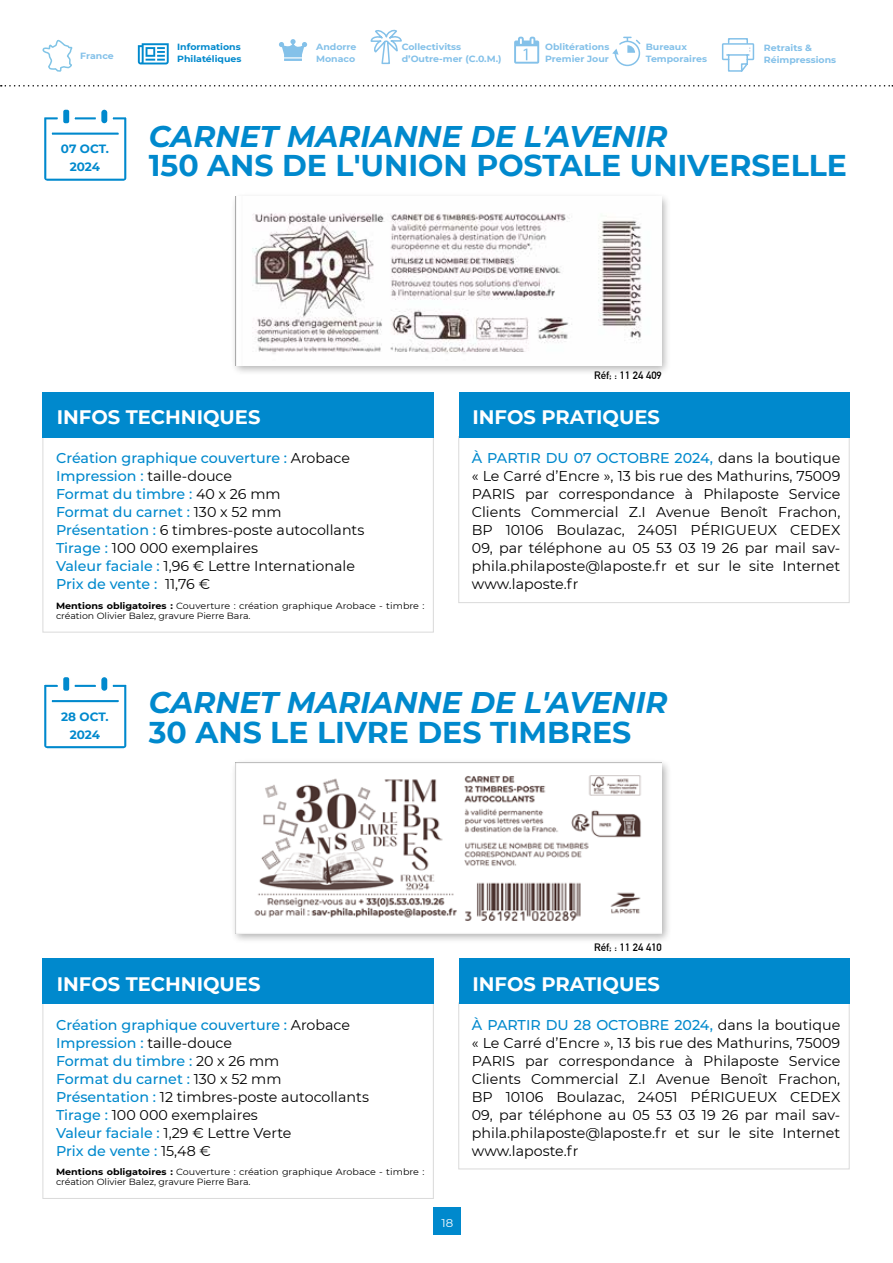
<style>
.page{position:relative;width:893px;height:1263px;background:#fff}
.page>*{position:absolute;margin:0;border:0;box-sizing:border-box;transform-origin:0 0}
.t1{font:700 30px "Montserrat";color:#0089cd}
.t2{font:italic 700 30px "Montserrat";color:#0089cd}
.t3{font:700 19.5px "Montserrat";color:#fff}
.t4{font:14.25px/18px "Montserrat";color:#000;text-align:justify}
.t5{font:500 14.25px/18px "Montserrat";color:#0089cd}
.t6{font:700 12px/18px "Montserrat";letter-spacing:-.005em;color:#0089cd;text-align:center}
.t7{font:11.25px "Montserrat";color:#fff;scale:1.04 1}
.t8{font:700 10.5px "DIN Alternate";color:#000;scale:1.04 1}
.t9{font:9px/10.5px "Montserrat";letter-spacing:-.005em;color:#000;scale:1.06 1}
.t10{font:700 9px/11.6px "Montserrat";color:#84c1e9;scale:1.04 1}
.t11{font:700 9px/11.6px "Montserrat";color:#0089cd;scale:1.04 1}
.s1{font-weight:400;color:#000}
.s2{font-weight:700}
.s3{font-weight:500;color:#0089cd}
</style>
<div class="page">
<div style="left:434px;top:1208px;width:27px;height:27px;background:#0089cd"></div>
<div style="left:101px;top:676px;width:7px;height:15px;background:#0089cd;border-radius:4px"></div>
<div style="left:100px;top:675px;width:9px;height:17px;border:2px solid #fff;border-radius:4px"></div>
<div style="left:62px;top:676px;width:8px;height:15px;background:#0089cd;border-radius:3px"></div>
<div style="left:62px;top:675px;width:9px;height:17px;border:2px solid #fff;border-radius:3px"></div>
<svg style="left:44px;top:682px;width:83px;height:67px"></svg>
<svg style="left:1px;top:29px;width:892px;height:152px"></svg>
<div style="left:458px;top:1002px;width:392px;height:167px;border:1px solid #dadada"></div>
<div style="left:458px;top:436px;width:392px;height:167px;border:1px solid #dadada"></div>
<div style="left:459px;top:959px;width:391px;height:45px;background:#0089cd"></div>
<div style="left:459px;top:392px;width:391px;height:46px;background:#0089cd"></div>
<div style="left:43px;top:1002px;width:391px;height:197px;border:1px solid #dadada"></div>
<div style="left:43px;top:436px;width:391px;height:196px;border:1px solid #dadada"></div>
<div style="left:43px;top:959px;width:391px;height:45px;background:#0089cd"></div>
<div style="left:43px;top:392px;width:391px;height:46px;background:#0089cd"></div>
<div style="left:231px;top:758px;width:441px;height:186px;background:#000;opacity:.3"></div>
<img style="left:235px;top:763px;width:426px;height:170px">
<div style="left:231px;top:192px;width:441px;height:184px;background:#000;opacity:.3"></div>
<img style="left:235px;top:197px;width:426px;height:169px">
<p class="t11" style="left:177px;top:41px;width:63px">Informations<br>Philatéliques</p>
<p class="t10" style="left:402px;top:41px;width:98px">Collectivitss d’Outre-mer (C.0.M.)</p>
<p class="t10" style="left:545px;top:41px;width:63px">Oblitérations<br>Premier Jour</p>
<p class="t10" style="left:764px;top:42px;width:71px">Retraits &amp;<br>Réimpressions</p>
<p class="t10" style="left:316px;top:41px;width:40px">Andorre<br>Monaco</p>
<p class="t10" style="left:80px;top:49px;width:34px">France</p>
<p class="t10" style="left:646px;top:41px;width:60px">Bureaux<br>Temporaires</p>
<p class="t6" style="left:61px;top:139px;width:49px">07 OCT.<br>2024</p>
<h1 class="t2" style="left:149px;top:114px;width:520px">CARNET MARIANNE DE L'AVENIR</h1>
<h1 class="t1" style="left:149px;top:144px;width:700px">150 ANS DE L'UNION POSTALE UNIVERSELLE</h1>
<p class="t8" style="left:594px;top:368px;width:67px">Réf; : 11 24 409</p>
<h2 class="t3" style="left:57px;top:403px;width:205px">INFOS TECHNIQUES</h2>
<p class="t5" style="left:56px;top:449px;width:310px">Création graphique couverture : <span class="s1">Arobace<br></span>Impression : <span class="s1">taille-douce<br></span>Format du timbre : <span class="s1">40 x 26 mm<br></span>Format du carnet : <span class="s1">130 x 52 mm<br></span>Présentation : <span class="s1">6 timbres-poste autocollants<br></span>Tirage : <span class="s1">100 000 exemplaires<br></span>Valeur faciale : <span class="s1">1,96 € Lettre Internationale<br></span>Prix de vente : <span class="s1">11,76 €</span></p>
<p class="t9" style="left:56px;top:600px;width:349px"><span class="s2">Mentions obligatoires :</span> Couverture : création graphique Arobace - timbre : création Olivier Balez, gravure Pierre Bara.</p>
<h2 class="t3" style="left:472px;top:403px;width:189px">INFOS PRATIQUES</h2>
<p class="t4" style="left:472px;top:449px;width:370px"><span class="s3">À PARTIR DU 07 OCTOBRE 2024,</span> dans la boutique « Le Carré d’Encre », 13 bis rue des Mathurins, 75009<br>PARIS par correspondance à Philaposte Service Clients Commercial Z.I Avenue Benoît Frachon, BP 10106 Boulazac, 24051 PÉRIGUEUX CEDEX 09, par téléphone au 05 53 03 19 26 par mail sav&shy;phila.philaposte@laposte.fr et sur le site Internet www.laposte.fr</p>
<p class="t6" style="left:61px;top:707px;width:49px">28 OCT.<br>2024</p>
<h1 class="t2" style="left:149px;top:681px;width:520px">CARNET MARIANNE DE L'AVENIR</h1>
<h1 class="t1" style="left:149px;top:710px;width:484px">30 ANS LE LIVRE DES TIMBRES</h1>
<p class="t8" style="left:594px;top:939px;width:67px">Réf; : 11 24 410</p>
<h2 class="t3" style="left:57px;top:970px;width:205px">INFOS TECHNIQUES</h2>
<p class="t5" style="left:56px;top:1015px;width:314px">Création graphique couverture : <span class="s1">Arobace<br></span>Impression : <span class="s1">taille-douce<br></span>Format du timbre : <span class="s1">20 x 26 mm<br></span>Format du carnet : <span class="s1">130 x 52 mm<br></span>Présentation : <span class="s1">12 timbres-poste autocollants<br></span>Tirage : <span class="s1">100 000 exemplaires<br></span>Valeur faciale : <span class="s1">1,29 € Lettre Verte<br></span>Prix de vente : <span class="s1">15,48 €</span></p>
<p class="t9" style="left:56px;top:1166px;width:349px"><span class="s2">Mentions obligatoires :</span> Couverture : création graphique Arobace - timbre : création Olivier Balez, gravure Pierre Bara.</p>
<p class="t7" style="left:441px;top:1215px;width:13px">18</p>
<h2 class="t3" style="left:472px;top:970px;width:189px">INFOS PRATIQUES</h2>
<p class="t4" style="left:472px;top:1015px;width:370px"><span class="s3">À PARTIR DU 28 OCTOBRE 2024,</span> dans la boutique « Le Carré d’Encre », 13 bis rue des Mathurins, 75009<br>PARIS par correspondance à Philaposte Service Clients Commercial Z.I Avenue Benoît Frachon, BP 10106 Boulazac, 24051 PÉRIGUEUX CEDEX 09, par téléphone au 05 53 03 19 26 par mail sav&shy;phila.philaposte@laposte.fr et sur le site Internet www.laposte.fr</p>
</div>
